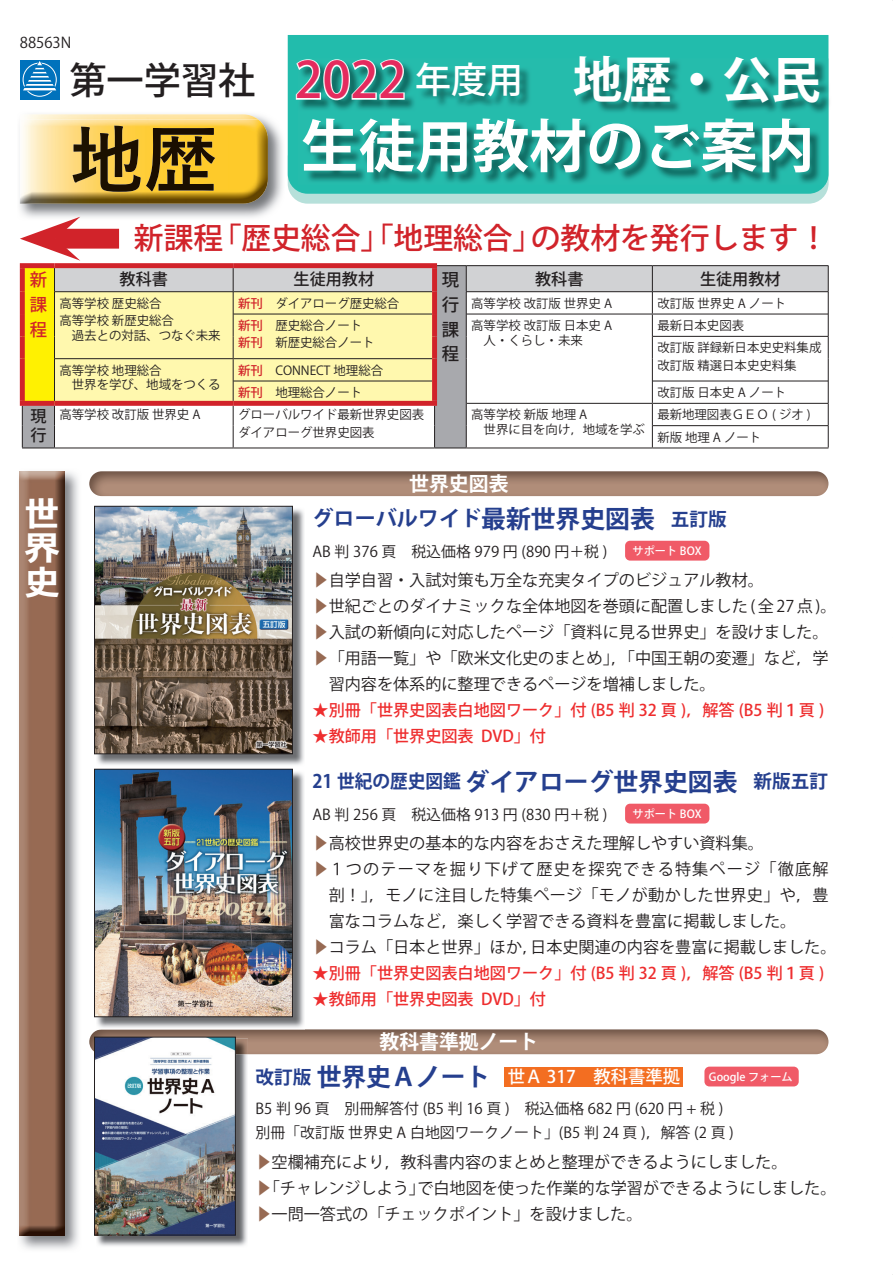
<style>
.page{position:relative;width:893px;height:1275px;background:#fff}
.page>*{position:absolute;margin:0;border:0;box-sizing:border-box;transform-origin:0 0}
.t1{font:700 57.05px "Koz Go Pro";color:#fff}
.t2{font:700 49.52px "Koz Go Pro";color:#fff}
.t3{font:500 37.27px "Koz Go Pro";color:#231f20}
.t4{font:700 34.65px/34.6px "Meiryo";color:#fff;text-align:justify}
.t5{font:500 29.75px "Koz Go Pro";color:#d1232a}
.t6{font:700 24.85px "Koz Go Pro";color:#253f8e}
.t7{font:700 21px "Koz Go Pro";color:#253f8e}
.t8{font:700 19.78px "Koz Go Pro";color:#fff}
.t9{font:700 18.55px "Koz Go Pro";color:#253f8e;scale:.95 1}
.t10{font:500 17.32px "Koz Go Pro";color:#fff}
.t11{font:500 17.32px/24.8px "Koz Go Pro";color:#231f20;text-align:justify}
.t12{font:500 17.32px/24.8px "Koz Go Pro";color:#d1232a;text-align:justify}
.t13{font:16.1px/26.1px "Koz Go Pro";color:#231f20}
.t14{font:500 16.1px "Koz Go Pro";color:#ee2d2e}
.t15{font:16.1px "Koz Go Pro";letter-spacing:.02em;color:#231f20}
.t16{font:16.1px "Koz Go Pro";letter-spacing:.075em;color:#231f20}
.t17{font:500 16.1px/18.6px "Koz Go Pro";color:#231f20}
.t18{font:14.88px/23.6px "Koz Go Pro";color:#231f20}
.t19{font:12.42px/17.3px "Koz Go Pro";color:#231f20}
.t20{font:500 11.2px "Koz Go Pro";color:#fff}
.s1{font-weight:500}
.s2{font-weight:500;font-size:36.05px}
.s3{font-weight:500;color:#d1232a}
.s4{font-size:24.85px}
.s5{font-size:18.55px}
.s6{color:#976a53}
.s7{font-weight:400}
</style>
<div class="page">
<img style="left:89px;top:1029px;width:739px;height:25px">
<img style="left:89px;top:471px;width:739px;height:25px;border-radius:12px">
<img style="left:19px;top:115px;width:264px;height:102px">
<img style="left:20px;top:114px;width:238px;height:5px">
<img style="left:20px;top:119px;width:248px;height:85px">
<img style="left:92px;top:126px;width:49px;height:66px">
<img style="left:73px;top:127px;width:23px;height:56px">
<img style="left:146px;top:128px;width:68px;height:63px">
<img style="left:183px;top:136px;width:32px;height:30px">
<img style="left:158px;top:164px;width:56px;height:27px">
<div style="left:288px;top:35px;width:540px;height:120px;background:#22bcac"></div>
<img style="left:298px;top:58px;width:532px;height:127px">
<svg style="left:288px;top:155px;width:540px;height:49px;background:#40b1a6"></svg>
<div style="left:20px;top:60px;width:40px;height:39px;background:#0072bc"></div>
<div style="left:23px;top:63px;width:34px;height:34px;border:1px solid #fff;border-radius:50%"></div>
<svg style="left:22px;top:61px;width:35px;height:30px"></svg>
<img style="left:19px;top:471px;width:60px;height:779px">
<img style="left:20px;top:471px;width:44px;height:764px">
<img style="left:96px;top:509px;width:208px;height:256px">
<img style="left:96px;top:508px;width:195px;height:244px">
<div style="left:94px;top:506px;width:199px;height:248px;border:1px solid #231f20"></div>
<img style="left:96px;top:1039px;width:152px;height:207px">
<img style="left:96px;top:1039px;width:138px;height:194px">
<div style="left:94px;top:1037px;width:142px;height:198px;border:1px solid #231f20"></div>
<div style="left:505px;top:1067px;width:178px;height:19px;background:#f36e21"></div>
<img style="left:96px;top:772px;width:208px;height:256px">
<img style="left:101px;top:1029px;width:204px;height:1px">
<img style="left:96px;top:771px;width:195px;height:244px">
<div style="left:94px;top:769px;width:199px;height:248px;border:1px solid #231f20"></div>
<div style="left:625px;top:541px;width:84px;height:20px;background:#f05a67;border-radius:5px"></div>
<div style="left:625px;top:804px;width:84px;height:19px;background:#f05a67;border-radius:5px"></div>
<hr style="left:22px;top:447px;width:33px;height:1px;background:#231f20">
<hr style="left:55px;top:447px;width:178px;height:1px;background:#231f20">
<hr style="left:233px;top:447px;width:202px;height:1px;background:#231f20">
<hr style="left:435px;top:447px;width:31px;height:1px;background:#231f20">
<hr style="left:466px;top:447px;width:186px;height:1px;background:#231f20">
<hr style="left:652px;top:447px;width:176px;height:1px;background:#231f20">
<svg style="left:20px;top:217px;width:809px;height:230px"></svg>
<div style="left:432px;top:268px;width:5px;height:24px;background:#d1232a"></div>
<div style="left:432px;top:292px;width:5px;height:22px;background:#d1232a"></div>
<div style="left:432px;top:314px;width:5px;height:22px;background:#d1232a"></div>
<div style="left:432px;top:336px;width:5px;height:23px;background:#d1232a"></div>
<div style="left:432px;top:359px;width:5px;height:22px;background:#d1232a"></div>
<div style="left:432px;top:381px;width:5px;height:20px;background:#d1232a"></div>
<div style="left:704px;top:1067px;width:95px;height:19px;background:#f05a67;border-radius:5px"></div>
<p class="t18" style="left:20px;top:31px;width:53px">88563N</p>
<h3 class="t3" style="left:69px;top:56px;width:188px">第一学習社</h3>
<h2 class="t2" style="left:295px;top:48px;width:528px"><span class="s1">2022</span> <span class="s2">年度用</span> 地歴・公民</h2>
<h1 class="t1" style="left:301px;top:109px;width:515px">生徒用教材のご案内</h1>
<h3 class="t5" style="left:134px;top:219px;width:696px">新課程「歴史総合」「地理総合」の教材を発行します！</h3>
<p class="t12" style="left:30px;top:268px;width:19px">新課程</p>
<p class="t17" style="left:120px;top:270px;width:50px">教科書</p>
<p class="t17" style="left:294px;top:270px;width:82px">生徒用教材</p>
<p class="t11" style="left:442px;top:268px;width:19px">現行課程</p>
<p class="t17" style="left:535px;top:270px;width:50px">教科書</p>
<p class="t17" style="left:700px;top:270px;width:82px">生徒用教材</p>
<p class="t19" style="left:238px;top:295px;width:163px"><span class="s3">新刊</span>　ダイアローグ歴史総合</p>
<p class="t19" style="left:471px;top:295px;width:143px">高等学校 改訂版 世界史 A</p>
<p class="t19" style="left:657px;top:295px;width:130px">改訂版 世界史 A ノート</p>
<p class="t19" style="left:238px;top:317px;width:138px"><span class="s3">新刊</span>　歴史総合ノート<span class="s3">新刊</span>　新歴史総合ノート</p>
<p class="t19" style="left:471px;top:318px;width:143px;line-height:14.9px">高等学校 改訂版 日本史 A　人・くらし・未来</p>
<p class="t19" style="left:657px;top:314px;width:166px;line-height:22.4px">最新日本史図表<br>改訂版 詳録新日本史史料集成</p>
<p class="t19" style="left:59px;top:295px;width:116px">高等学校 歴史総合高等学校 新歴史総合</p>
<p class="t19" style="left:59px;top:327px;width:163px">　過去との対話、つなぐ未来</p>
<p class="t19" style="left:59px;top:362px;width:104px">高等学校 地理総合</p>
<p class="t19" style="left:657px;top:357px;width:141px">改訂版 精選日本史史料集</p>
<p class="t19" style="left:59px;top:377px;width:163px">　世界を学び、地域をつくる</p>
<p class="t19" style="left:238px;top:359px;width:147px;line-height:22.4px"><span class="s3">新刊</span>　CONNECT 地理総合<span class="s3">新刊</span>　地理総合ノート</p>
<p class="t19" style="left:657px;top:384px;width:130px">改訂版 日本史 A ノート</p>
<p class="t17" style="left:30px;top:408px;width:18px">現行</p>
<p class="t19" style="left:59px;top:406px;width:143px">高等学校 改訂版 世界史 A</p>
<p class="t19" style="left:238px;top:406px;width:188px">グローバルワイド最新世界史図表ダイアローグ世界史図表</p>
<p class="t19" style="left:471px;top:408px;width:175px;line-height:14.9px">高等学校 新版 地理 A<br>　世界に目を向け，地域を学ぶ</p>
<p class="t19" style="left:657px;top:404px;width:155px;line-height:22.4px">最新地理図表ＧＥＯ ( ジオ )新版 地理 A ノート</p>
<h3 class="t4" style="left:25px;top:498px;width:36px">世界史</h3>
<p class="t8" style="left:409px;top:471px;width:101px">世界史図表</p>
<h3 class="t7" style="left:313px;top:505px;width:416px">グローバルワイド<span class="s4">最新世界史図表</span> <span class="s5">五訂版</span></h3>
<p class="t18" style="left:313px;top:540px;width:296px">AB 判 376 頁　税込価格 979 円 (890 円＋税 )</p>
<p class="t13" style="left:313px;top:567px;width:453px"><span class="s6">▶</span>自学自習・入試対策も万全な充実タイプのビジュアル教材。</p>
<p class="t13" style="left:313px;top:593px;width:525px"><span class="s6">▶</span>世紀ごとのダイナミックな全体地図を巻頭に配置しました ( 全 27 点 )。</p>
<p class="t13" style="left:313px;top:619px;width:517px"><span class="s6">▶</span>入試の新傾向に対応したページ「資料に見る世界史」を設けました。</p>
<p class="t13" style="left:313px;top:646px;width:517px"><span class="s6">▶</span>「用語一覧」や「欧米文化史のまとめ」，「中国王朝の変遷」など，学</p>
<p class="t13" style="left:329px;top:672px;width:388px">習内容を体系的に整理できるページを増補しました。</p>
<p class="t14" style="left:313px;top:700px;width:513px"><span class="s7">★</span>別冊「世界史図表白地図ワーク」付 (B5 判 32 頁 )，解答 (B5 判１頁 )</p>
<p class="t14" style="left:313px;top:726px;width:235px"><span class="s7">★</span>教師用「世界史図表 DVD」付</p>
<p class="t9" style="left:313px;top:770px;width:544px">21 世紀の歴史図鑑<span class="s4">ダイアローグ世界史図表</span> 新版五訂</p>
<p class="t18" style="left:313px;top:803px;width:296px">AB 判 256 頁　税込価格 913 円 (830 円＋税 )</p>
<p class="t13" style="left:313px;top:830px;width:453px"><span class="s6">▶</span>高校世界史の基本的な内容をおさえた理解しやすい資料集。</p>
<p class="t16" style="left:313px;top:859px;width:517px"><span class="s6">▶</span>１つのテーマを掘り下げて歴史を探究できる特集ページ「徹底解</p>
<p class="t15" style="left:329px;top:885px;width:501px">剖！」，モノに注目した特集ページ「モノが動かした世界史」や，豊</p>
<p class="t13" style="left:329px;top:908px;width:469px">富なコラムなど，楽しく学習できる資料を豊富に掲載しました。</p>
<p class="t13" style="left:313px;top:934px;width:525px"><span class="s6">▶</span>コラム「日本と世界」ほか，日本史関連の内容を豊富に掲載しました。</p>
<p class="t14" style="left:313px;top:963px;width:513px"><span class="s7">★</span>別冊「世界史図表白地図ワーク」付 (B5 判 32 頁 )，解答 (B5 判１頁 )</p>
<p class="t14" style="left:313px;top:989px;width:235px"><span class="s7">★</span>教師用「世界史図表 DVD」付</p>
<p class="t8" style="left:379px;top:1029px;width:160px">教科書準拠ノート</p>
<h3 class="t6" style="left:255px;top:1061px;width:236px"><span class="s5">改訂版</span>世界史Ａノート</h3>
<p class="t18" style="left:255px;top:1097px;width:480px">B5 判 96 頁　別冊解答付 (B5 判 16 頁 )　税込価格 682 円 (620 円 + 税 )別冊「改訂版 世界史 A 白地図ワークノート」(B5 判 24 頁 )，解答 (2 頁 )</p>
<p class="t13" style="left:255px;top:1149px;width:583px"><span class="s6">▶</span>空欄補充により，教科書内容のまとめと整理ができるようにしました。<br><span class="s6">▶</span>「チャレンジしよう」で白地図を使った作業的な学習ができるようにしました。<span class="s6">▶</span>一問一答式の「チェックポイント」を設けました。</p>
<p class="t20" style="left:632px;top:544px;width:71px">サポート BOX</p>
<p class="t20" style="left:632px;top:806px;width:71px">サポート BOX</p>
<p class="t10" style="left:508px;top:1066px;width:174px">世Ａ 317　教科書準拠</p>
<p class="t20" style="left:709px;top:1069px;width:85px">Google フォーム</p>
</div>
